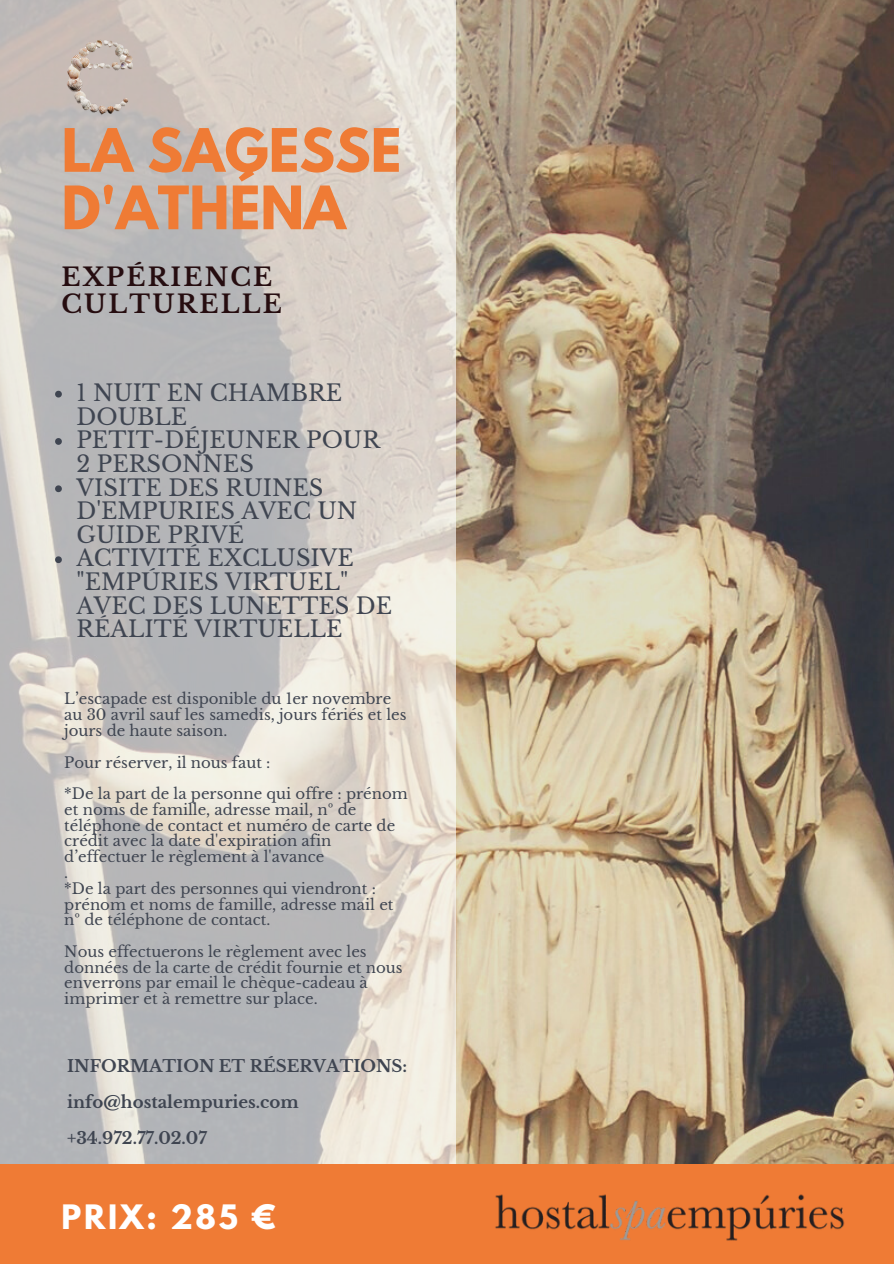
<style>
.page{position:relative;width:894px;height:1264px;background:#fff}
.page>*{position:absolute;margin:0;border:0;box-sizing:border-box;transform-origin:0 0}
.t1{font:700 52.95px/57.4px "League Spartan";color:#ef7b35}
.t2{font:700 29.85px "League Spartan";letter-spacing:.09em;color:#fff}
.t3{font:700 24.9px/27px "Libre Baskerville";letter-spacing:.09em;color:#260d10}
.t4{font:22.5px/23.7px "Libre Baskerville";color:#3f4551}
.t5{font:700 16.5px/36px "Libre Baskerville";color:#3f4551}
.t6{font:14.85px/15.8px "Libre Baskerville";color:#3f4551}
</style>
<div class="page">
<img style="left:455px;top:0;width:438px;height:1164px">
<svg style="left:0;top:0;width:455px;height:1164px;background:#cbc8c4"></svg>
<svg style="left:55px;top:391px;width:7px;height:6px"></svg>
<svg style="left:55px;top:438px;width:7px;height:7px"></svg>
<svg style="left:55px;top:485px;width:7px;height:7px"></svg>
<svg style="left:55px;top:556px;width:7px;height:7px"></svg>
<div style="left:0;top:1164px;width:893px;height:99px;background:#ef7b35"></div>
<img style="left:47px;top:27px;width:104px;height:103px">
<img style="left:495px;top:1194px;width:350px;height:47px">
<h1 class="t1" style="left:61px;top:128px;width:341px">LA SAGESSE<br>D'ATHÉNA</h1>
<h3 class="t3" style="left:61px;top:264px;width:222px">EXPÉRIENCE<br>CULTURELLE</h3>
<h3 class="t4" style="left:76px;top:381px;width:317px">1 NUIT EN CHAMBRE<br>DOUBLE<br>PETIT-DÉJEUNER POUR<br>2 PERSONNES<br>VISITE DES RUINES<br>D'EMPURIES AVEC UN<br>GUIDE PRIVÉ<br>ACTIVITÉ EXCLUSIVE "EMPÚRIES VIRTUEL"<br>AVEC DES LUNETTES DE<br>RÉALITÉ VIRTUELLE</h3>
<p class="t6" style="left:64px;top:691px;width:343px">L’escapade est disponible du 1er novembre au 30 avril sauf les samedis, jours fériés et les jours de haute saison.</p>
<p class="t6" style="left:64px;top:746px;width:345px;line-height:31.5px">Pour réserver, il nous faut :<br>*De la part de la personne qui offre : prénom</p>
<p class="t6" style="left:64px;top:801px;width:332px">et noms de famille, adresse mail, nº de téléphone de contact et numéro de carte de crédit avec la date d'expiration afin d’effectuer le règlement à l'avance<br>.<br>*De la part des personnes qui viendront : prénom et noms de famille, adresse mail et nº de téléphone de contact.</p>
<p class="t6" style="left:64px;top:943px;width:340px">Nous effectuerons le règlement avec les données de la carte de crédit fournie et nous enverrons par email le chèque-cadeau à imprimer et à remettre sur place.</p>
<p class="t5" style="left:67px;top:1048px;width:341px">INFORMATION ET RÉSERVATIONS: info@hostalempuries.com +34.972.77.02.07</p>
<h2 class="t2" style="left:61px;top:1201px;width:216px">PRIX: 285 €</h2>
</div>
